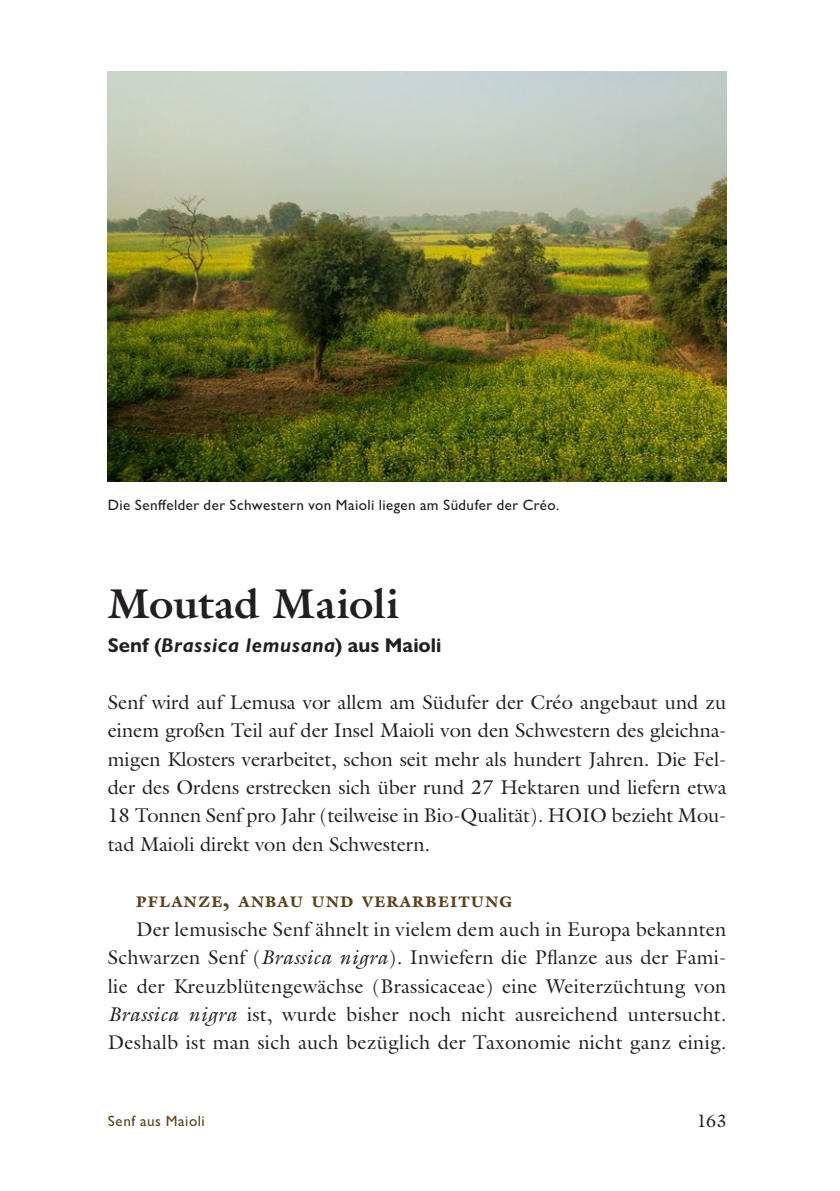
<style>
.page{position:relative;width:840px;height:1191px;background:#fff}
.page>*{position:absolute;margin:0;border:0;box-sizing:border-box;transform-origin:0 0}
.Titel{font:700 42px "Galliard Pro";letter-spacing:-.01em;color:#231f20}
.Lauftext_stumpf{font:20px/28.4px "Galliard Pro";letter-spacing:-.005em;color:#231f20;text-align:justify}
.Lauftext{font:20px/28.4px "Galliard Pro";letter-spacing:.01em;color:#231f20;text-align:justify}
.Unterzeile{font:italic 700 20px "Gill Sans Nova";letter-spacing:.035em;color:#231f20}
.t1{font:18px "Galliard Pro";color:#231f20}
.Zwischentitel{font:900 15.4px "Galliard Pro";letter-spacing:.07em;color:#5c421f}
.Bildlegende{font:500 15px "Gill Sans Nova";letter-spacing:.03em;color:#231f20}
.t2{font:500 15px "Gill Sans Nova";letter-spacing:.04em;color:#5c421f}
.s1{font-style:normal}
.s2{font-size:22px}
.s3{font-style:italic}
</style>
<div class="page">
<img style="left:108px;top:71px;width:618px;height:411px">
<p class="Bildlegende" style="left:108px;top:496px;width:453px">Die Senffelder der Schwestern von Maioli liegen am Südufer der Créo.</p>
<p class="Titel" style="left:108px;top:576px;width:292px">Moutad Maioli</p>
<p class="Unterzeile" style="left:108px;top:633px;width:335px"><span class="s1">Senf (</span>Brassica lemusana<span class="s1">) aus Maioli</span></p>
<p class="Lauftext_stumpf" style="left:108px;top:687px;width:619px">Senf wird auf Lemusa vor allem am Südufer der Créo angebaut und zu einem großen Teil auf der Insel Maioli von den Schwestern des gleichna&shy;migen Klosters verarbeitet, schon seit mehr als hundert Jahren. Die Fel&shy;der des Ordens erstrecken sich über rund 27 Hektaren und liefern etwa 18 Tonnen Senf pro Jahr (teilweise in Bio-Qualität). HOIO bezieht Mou&shy;tad Maioli direkt von den Schwestern.</p>
<p class="Zwischentitel" style="left:136px;top:892px;width:378px">PFLANZE<span class="s2">,</span> ANBAU UND VERARBEITUNG</p>
<p class="Lauftext" style="left:108px;top:914px;width:619px;text-indent:28px">Der lemusische Senf ähnelt in vielem dem auch in Europa bekannten Schwarzen Senf (<span class="s3">Brassica nigra</span>). Inwiefern die Pflanze aus der Fami&shy;lie der Kreuzblütengewächse (Brassicaceae) eine Weiterzüchtung von <span class="s3">Brassica nigra</span> ist, wurde bisher noch nicht ausreichend untersucht.<br>Deshalb ist man sich auch bezüglich der Taxonomie nicht ganz einig.</p>
<p class="t2" style="left:108px;top:1111px;width:98px">Senf aus Maioli</p>
<p class="t1" style="left:696px;top:1108px;width:31px">163</p>
</div>
